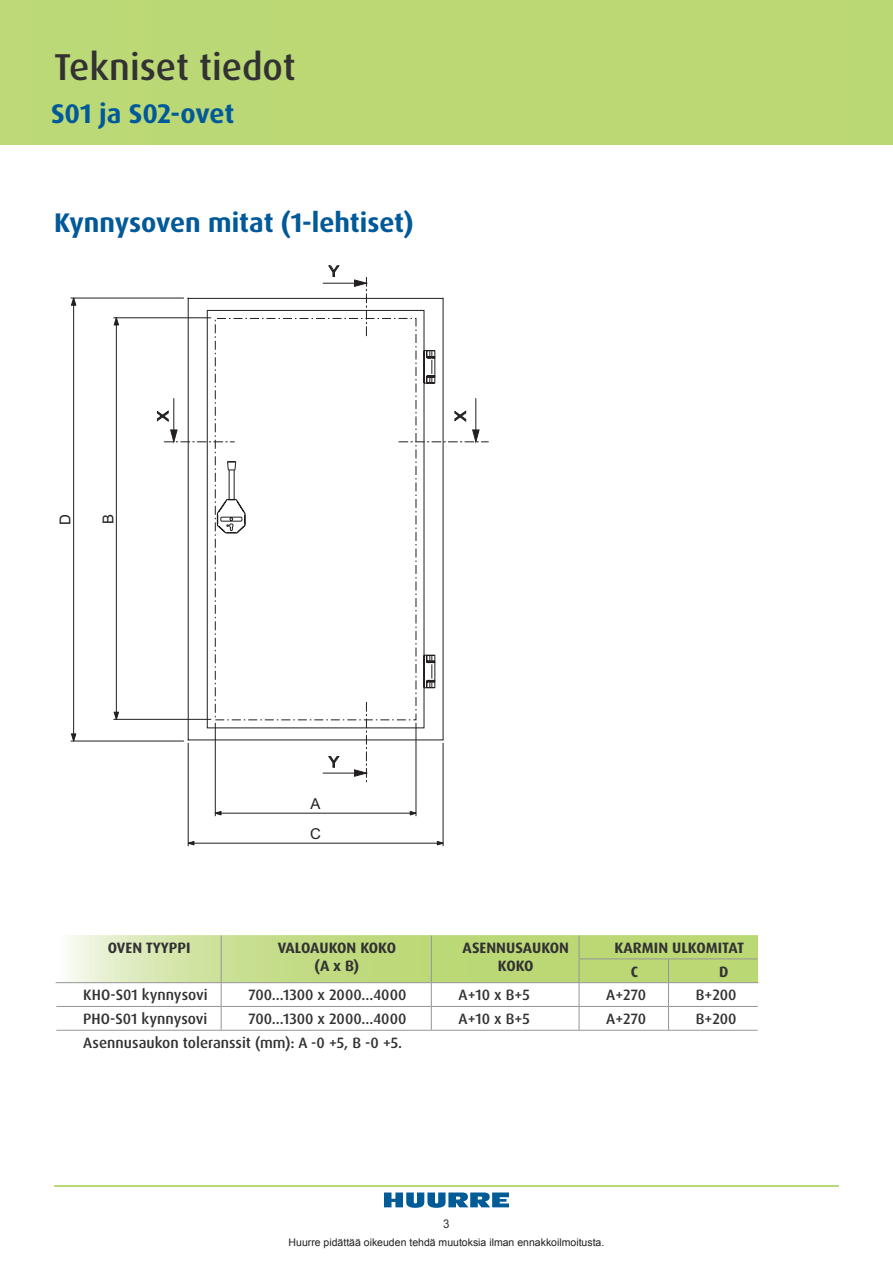
<style>
.page{position:relative;width:893px;height:1263px;background:#fff}
.page>*{position:absolute;margin:0;border:0;box-sizing:border-box;transform-origin:0 0}
.t1{font:500 37.5px "Dax OT";color:#333233}
.DAX_headline_2{font:700 27px "Dax OT";color:#005999}
.DAX_medium_text_smal{font:500 15px "Dax OT";color:#333233}
.DAX_medium_text_smal-2{font:700 15px "Dax OT";color:#333233}
.t2{font:15px/30px "Arial";color:#231f20}
.page_number{font:12px "Arial";color:#333233;scale:.95 1}
.t3{font:10.5px "Arial";color:#231f20}
</style>
<div class="page">
<div style="left:0;top:0;width:893px;height:145px;background:#bbd875"></div>
<svg style="left:384px;top:1192px;width:125px;height:16px"></svg>
<hr style="left:54px;top:1186px;width:785px;height:1px;background:#bad874">
<svg style="left:188px;top:298px;width:255px;height:442px"></svg>
<svg style="left:217px;top:356px;width:216px;height:325px"></svg>
<hr style="left:174px;top:398px;width:1px;height:34px;background:#231f20">
<svg style="left:164px;top:429px;width:70px;height:15px"></svg>
<hr style="left:323px;top:283px;width:34px;height:1px;background:#231f20">
<hr style="left:323px;top:773px;width:34px;height:1px;background:#231f20">
<hr style="left:476px;top:398px;width:1px;height:34px;background:#231f20">
<svg style="left:399px;top:429px;width:89px;height:15px"></svg>
<svg style="left:157px;top:410px;width:12px;height:12px"></svg>
<svg style="left:454px;top:410px;width:12px;height:12px"></svg>
<svg style="left:354px;top:702px;width:14px;height:81px"></svg>
<svg style="left:354px;top:277px;width:14px;height:59px"></svg>
<svg style="left:328px;top:265px;width:12px;height:12px"></svg>
<svg style="left:328px;top:756px;width:12px;height:12px"></svg>
<hr style="left:113px;top:318px;width:98px;height:1px;background:#231f20">
<hr style="left:113px;top:719px;width:98px;height:1px;background:#231f20">
<hr style="left:116px;top:318px;width:1px;height:401px;background:#231f20">
<svg style="left:114px;top:317px;width:5px;height:8px"></svg>
<svg style="left:114px;top:712px;width:5px;height:8px"></svg>
<hr style="left:71px;top:298px;width:113px;height:1px;background:#231f20">
<hr style="left:71px;top:741px;width:113px;height:1px;background:#231f20">
<hr style="left:73px;top:298px;width:1px;height:443px;background:#231f20">
<svg style="left:71px;top:297px;width:5px;height:9px"></svg>
<svg style="left:71px;top:733px;width:5px;height:9px"></svg>
<hr style="left:215px;top:723px;width:1px;height:93px;background:#231f20">
<hr style="left:416px;top:723px;width:1px;height:93px;background:#231f20">
<hr style="left:215px;top:813px;width:201px;height:1px;background:#231f20">
<svg style="left:214px;top:811px;width:7px;height:4px"></svg>
<svg style="left:410px;top:811px;width:7px;height:4px"></svg>
<hr style="left:188px;top:743px;width:1px;height:103px;background:#231f20">
<hr style="left:443px;top:743px;width:1px;height:103px;background:#231f20">
<hr style="left:188px;top:843px;width:255px;height:1px;background:#231f20">
<svg style="left:187px;top:841px;width:7px;height:4px"></svg>
<svg style="left:437px;top:841px;width:7px;height:4px"></svg>
<svg style="left:56px;top:935px;width:702px;height:95px"></svg>
<hr style="left:56px;top:1030px;width:165px;height:1px;background:#939598">
<hr style="left:221px;top:1030px;width:210px;height:1px;background:#939598">
<hr style="left:431px;top:1030px;width:148px;height:1px;background:#939598">
<hr style="left:579px;top:1030px;width:89px;height:1px;background:#939598">
<hr style="left:668px;top:1030px;width:90px;height:1px;background:#939598">
<h1 class="t1" style="left:54px;top:44px;width:243px">Tekniset tiedot</h1>
<p class="DAX_headline_2" style="left:51px;top:97px;width:185px">S01 ja S02-ovet</p>
<p class="DAX_headline_2" style="left:54px;top:205px;width:361px">Kynnysoven mitat (1-lehtiset)</p>
<p class="t2" style="left:329px;top:256px;width:12px">Y</p>
<p class="t2" style="left:51px;top:525px;width:12px;rotate:-90deg">D</p>
<p class="t2" style="left:93px;top:524px;width:12px;rotate:-90deg">B</p>
<p class="t2" style="left:148px;top:421px;width:12px;rotate:-90deg">X</p>
<p class="t2" style="left:446px;top:421px;width:12px;rotate:-90deg">X</p>
<p class="t2" style="left:329px;top:747px;width:12px">Y</p>
<p class="t2" style="left:310px;top:788px;width:12px">A<br>C</p>
<p class="DAX_medium_text_smal-2" style="left:108px;top:938px;width:84px">OVEN TYYPPI</p>
<p class="DAX_medium_text_smal-2" style="left:278px;top:938px;width:120px">VALOAUKON KOKO</p>
<p class="DAX_medium_text_smal-2" style="left:315px;top:956px;width:46px">(A x B)</p>
<p class="DAX_medium_text_smal-2" style="left:463px;top:938px;width:108px">ASENNUSAUKON</p>
<p class="DAX_medium_text_smal-2" style="left:498px;top:956px;width:37px">KOKO</p>
<p class="DAX_medium_text_smal-2" style="left:615px;top:938px;width:131px">KARMIN ULKOMITAT</p>
<p class="DAX_medium_text_smal-2" style="left:631px;top:962px;width:9px">C</p>
<p class="DAX_medium_text_smal-2" style="left:719px;top:962px;width:11px">D</p>
<p class="DAX_medium_text_smal" style="left:83px;top:986px;width:126px">KHO-S01 kynnysovi</p>
<p class="DAX_medium_text_smal" style="left:248px;top:986px;width:160px">700...1300 x 2000...4000</p>
<p class="DAX_medium_text_smal" style="left:459px;top:986px;width:73px">A+10 x B+5</p>
<p class="DAX_medium_text_smal" style="left:606px;top:986px;width:41px">A+270</p>
<p class="DAX_medium_text_smal" style="left:696px;top:986px;width:42px">B+200</p>
<p class="DAX_medium_text_smal" style="left:83px;top:1009px;width:126px">PHO-S01 kynnysovi</p>
<p class="DAX_medium_text_smal" style="left:248px;top:1009px;width:160px">700...1300 x 2000...4000</p>
<p class="DAX_medium_text_smal" style="left:459px;top:1009px;width:73px">A+10 x B+5</p>
<p class="DAX_medium_text_smal" style="left:606px;top:1009px;width:41px">A+270</p>
<p class="DAX_medium_text_smal" style="left:696px;top:1009px;width:42px">B+200</p>
<p class="DAX_medium_text_smal" style="left:83px;top:1033px;width:320px">Asennusaukon toleranssit (mm): A -0 +5, B -0 +5.</p>
<p class="page_number" style="left:443px;top:1216px;width:8px">3</p>
<p class="t3" style="left:289px;top:1236px;width:317px">Huurre pidättää oikeuden tehdä muutoksia ilman ennakkoilmoitusta.</p>
</div>
